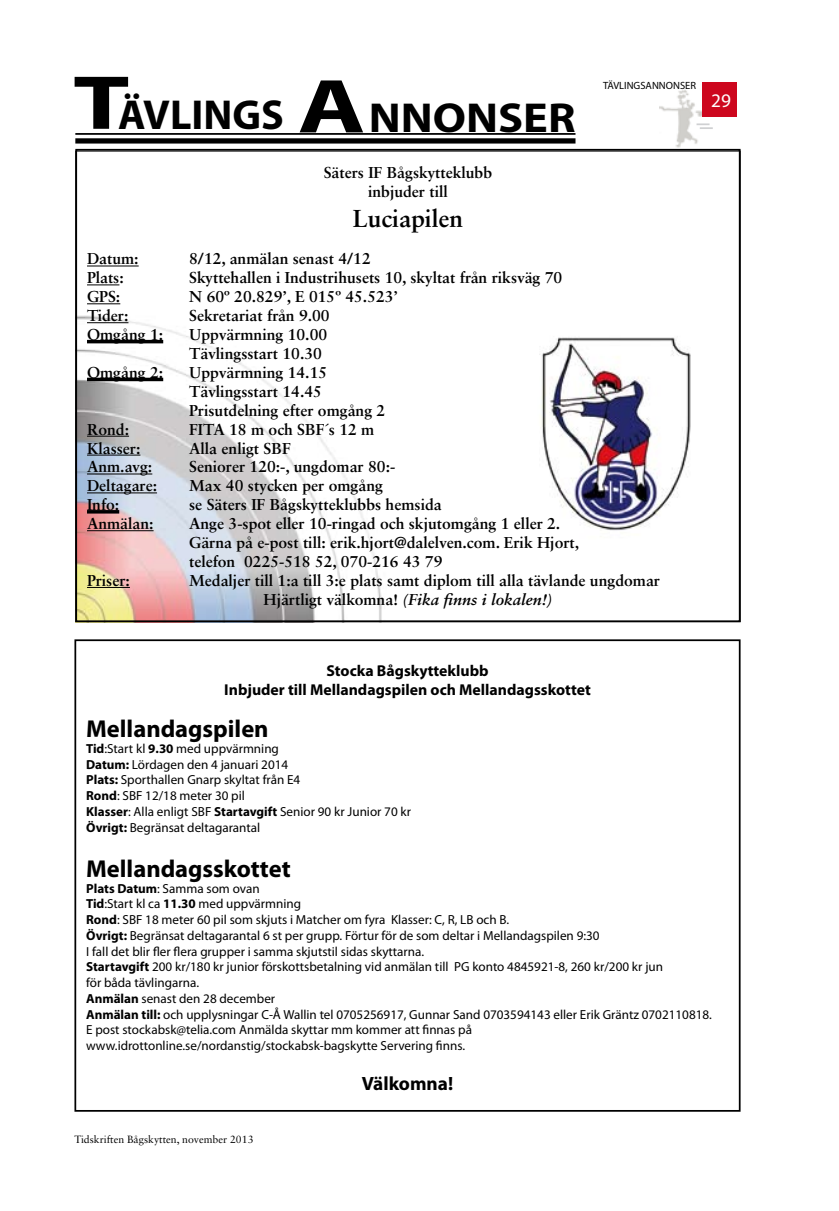
<style>
.page{position:relative;width:839px;height:1211px;background:#fff}
.page>*{position:absolute;margin:0;border:0;box-sizing:border-box;transform-origin:0 0}
.t1{font:700 42px "Myriad Pro";color:#000}
.t2{font:700 24.5px "Myriad Pro";color:#000}
.t3{font:700 24.5px "Sabon LT Std";color:#000}
.t4{font:700 19.25px "Myriad Pro";color:#000}
.t5{font:19.25px "Myriad Pro";color:#fff}
.t6{font:700 15.75px/18.9px "Sabon LT Std";color:#000}
.t7{font:700 15.75px/18.9px "Myriad Pro";color:#000;text-align:center}
.t8{font:13.12px/15.8px "Myriad Pro";color:#000}
.t9{font:10.5px "Sabon LT Std";color:#000}
.t10{font:10.5px "Myriad Pro";color:#000}
.s1{font-size:77px}
.s2{font-style:italic}
.s3{font-weight:700}
</style>
<div class="page">
<img style="left:659px;top:89px;width:50px;height:60px">
<svg style="left:696px;top:123px;width:16px;height:6px"></svg>
<div style="left:702px;top:82px;width:35px;height:35px;background:#cd071e"></div>
<hr style="left:75px;top:133px;width:500px;height:2px;background:#000">
<div style="left:75px;top:138px;width:500px;height:5px;background:#000"></div>
<div style="left:74px;top:639px;width:666px;height:472px;border:2px solid #000"></div>
<img style="left:78px;top:266px;width:613px;height:353px">
<hr style="left:87px;top:265px;width:52px;height:1px;background:#000">
<hr style="left:87px;top:284px;width:32px;height:1px;background:#000">
<hr style="left:87px;top:303px;width:33px;height:1px;background:#000">
<hr style="left:87px;top:322px;width:41px;height:1px;background:#000">
<hr style="left:87px;top:340px;width:76px;height:3px;background:#000">
<hr style="left:87px;top:378px;width:76px;height:3px;background:#000">
<hr style="left:87px;top:436px;width:42px;height:1px;background:#000">
<hr style="left:87px;top:454px;width:53px;height:1px;background:#000">
<hr style="left:87px;top:473px;width:65px;height:1px;background:#000">
<hr style="left:87px;top:492px;width:70px;height:1px;background:#000">
<hr style="left:87px;top:510px;width:32px;height:3px;background:#000">
<hr style="left:87px;top:530px;width:66px;height:1px;background:#000">
<hr style="left:87px;top:587px;width:43px;height:1px;background:#000">
<div style="left:75px;top:149px;width:665px;height:473px;border:2px solid #000"></div>
<h1 class="t1" style="left:73px;top:89px;width:504px"><span class="s1">T</span>ÄVLINGS <span class="s1">A</span>NNONSER</h1>
<p class="t6" style="left:323px;top:163px;width:170px;text-align:center">Säters IF Bågskytteklubb inbjuder till</p>
<h2 class="t3" style="left:353px;top:203px;width:112px">Luciapilen</h2>
<p class="t10" style="left:603px;top:79px;width:94px">TÄVLINGSANNONSER</p>
<p class="t6" style="left:87px;top:249px;width:53px">Datum:</p>
<p class="t6" style="left:189px;top:249px;width:183px">8/12, anmälan senast 4/12</p>
<p class="t6" style="left:87px;top:268px;width:38px">Plats:</p>
<p class="t6" style="left:189px;top:268px;width:374px">Skyttehallen i Industrihusets 10, skyltat från riksväg 70</p>
<p class="t6" style="left:87px;top:287px;width:35px">GPS:</p>
<p class="t6" style="left:189px;top:287px;width:210px">N 60º 20.829’, E 015º 45.523’</p>
<p class="t6" style="left:87px;top:306px;width:43px">Tider:</p>
<p class="t6" style="left:189px;top:306px;width:142px">Sekretariat från 9.00</p>
<p class="t6" style="left:87px;top:325px;width:78px">Omgång 1:</p>
<p class="t6" style="left:189px;top:325px;width:139px">Uppvärmning 10.00<br>Tävlingsstart 10.30</p>
<p class="t6" style="left:87px;top:362px;width:78px">Omgång 2:</p>
<p class="t6" style="left:189px;top:362px;width:198px">Uppvärmning 14.15<br>Tävlingsstart 14.45<br>Prisutdelning efter omgång 2</p>
<p class="t6" style="left:87px;top:419px;width:44px">Rond:</p>
<p class="t6" style="left:189px;top:419px;width:187px">FITA 18 m och SBF´s 12 m</p>
<p class="t6" style="left:87px;top:438px;width:55px">Klasser:</p>
<p class="t6" style="left:189px;top:438px;width:103px">Alla enligt SBF</p>
<p class="t6" style="left:87px;top:457px;width:67px">Anm.avg:</p>
<p class="t6" style="left:189px;top:457px;width:207px">Seniorer 120:-, ungdomar 80:-</p>
<p class="t6" style="left:87px;top:476px;width:71px">Deltagare:</p>
<p class="t6" style="left:189px;top:476px;width:195px">Max 40 stycken per omgång</p>
<p class="t6" style="left:87px;top:495px;width:34px">Info:</p>
<p class="t6" style="left:189px;top:495px;width:254px">se Säters IF Bågskytteklubbs hemsida</p>
<p class="t6" style="left:87px;top:514px;width:68px">Anmälan:</p>
<p class="t6" style="left:189px;top:514px;width:391px">Ange 3-spot eller 10-ringad och skjutomgång 1 eller 2.<br>Gärna på e-post till: erik.hjort@dalelven.com. Erik Hjort, telefon 0225-518 52, 070-216 43 79</p>
<p class="t6" style="left:87px;top:570px;width:44px">Priser:</p>
<p class="t6" style="left:263px;top:570px;width:398px;text-indent:-74px">Medaljer till 1:a till 3:e plats samt diplom till alla tävlande ungdomar<br>Hjärtligt välkomna! <span class="s2">(Fika finns i lokalen!)</span></p>
<h3 class="t5" style="left:711px;top:89px;width:21px">29</h3>
<p class="t7" style="left:224px;top:660px;width:368px">Stocka Bågskytteklubb<br>Inbjuder till Mellandagspilen och Mellandagsskottet</p>
<h2 class="t2" style="left:86px;top:712px;width:184px">Mellandagspilen</h2>
<p class="t8" style="left:86px;top:740px;width:326px"><span class="s3">Tid</span>:Start kl <span class="s3">9.30</span> med uppvärmning<br><span class="s3">Datum:</span> Lördagen den 4 januari 2014<br><span class="s3">Plats:</span> Sporthallen Gnarp skyltat från E4<br><span class="s3">Rond</span>: SBF 12/18 meter 30 pil<br><span class="s3">Klasser</span>: Alla enligt SBF <span class="s3">Startavgift</span> Senior 90 kr Junior 70 kr <span class="s3">Övrigt:</span> Begränsat deltagarantal</p>
<h2 class="t2" style="left:86px;top:852px;width:206px">Mellandagsskottet</h2>
<p class="t8" style="left:86px;top:880px;width:627px"><span class="s3">Plats Datum</span>: Samma som ovan<br><span class="s3">Tid</span>:Start kl ca <span class="s3">11.30</span> med uppvärmning<br><span class="s3">Rond</span>: SBF 18 meter 60 pil som skjuts i Matcher om fyra Klasser: C, R, LB och B.<br><span class="s3">Övrigt:</span> Begränsat deltagarantal 6 st per grupp. Förtur för de som deltar i Mellandagspilen 9:30<br>I fall det blir fler flera grupper i samma skjutstil sidas skyttarna.<br><span class="s3">Startavgift</span> 200 kr/180 kr junior förskottsbetalning vid anmälan till PG konto 4845921-8, 260 kr/200 kr jun<br>för båda tävlingarna.<br><span class="s3">Anmälan</span> senast den 28 december<br><span class="s3">Anmälan till:</span> och upplysningar C-Å Wallin tel 0705256917, Gunnar Sand 0703594143 eller Erik Gräntz 0702110818.<br>E post stockabsk@telia.com Anmälda skyttar mm kommer att finnas på www.idrottonline.se/nordanstig/stockabsk-bagskytte Servering finns.</p>
<h3 class="t4" style="left:362px;top:1070px;width:93px">Välkomna!</h3>
<p class="t9" style="left:74px;top:1133px;width:180px">Tidskriften Bågskytten, november 2013</p>
</div>
